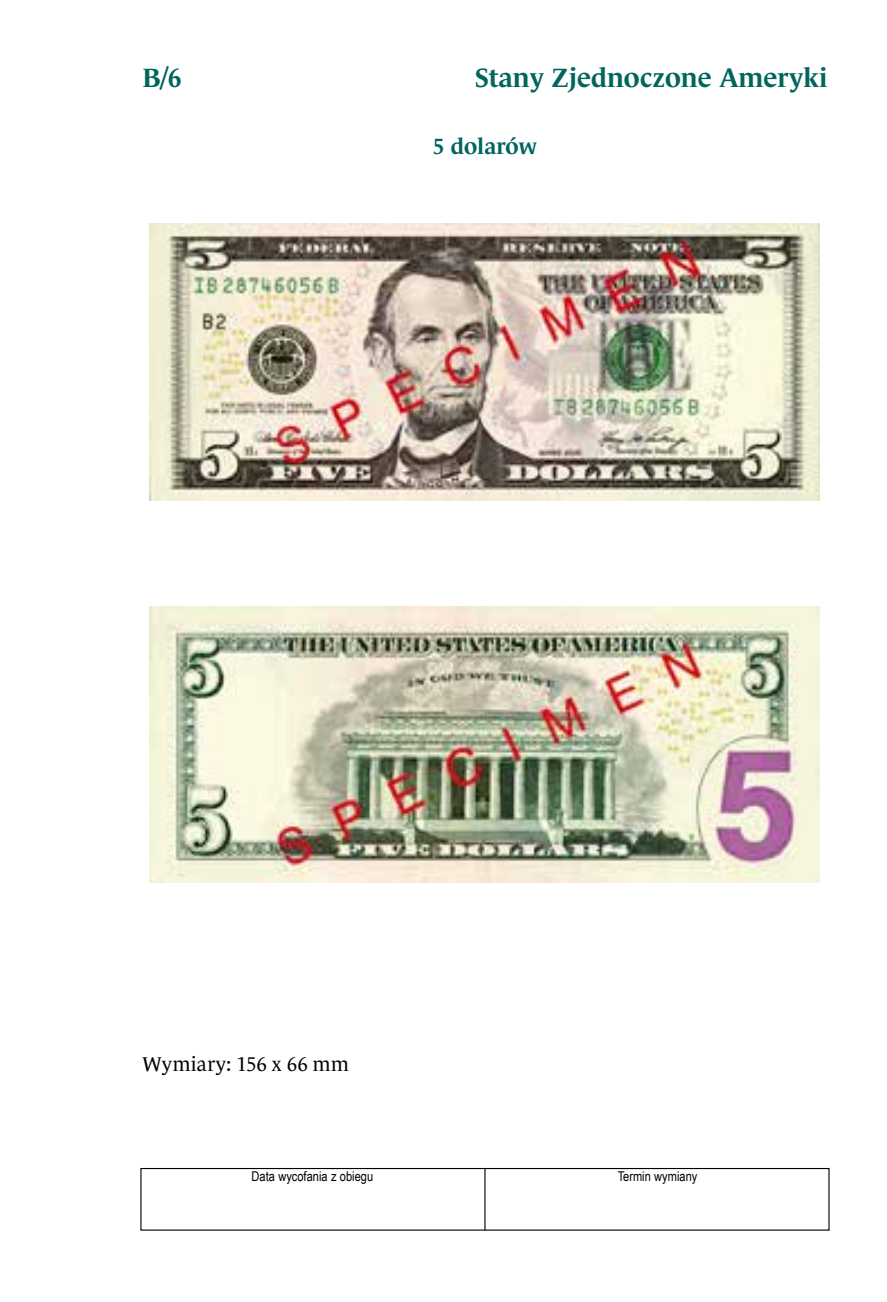
<style>
.page{position:relative;width:887px;height:1302px;background:#fff}
.page>*{position:absolute;margin:0;border:0;box-sizing:border-box;transform-origin:0 0}
.t1{font:600 expanded 27px "Le Monde Journal Pro";color:#00655d}
.t2{font:600 expanded 22.5px "Le Monde Journal Pro";color:#00655d}
.t3{font:20.25px "Le Monde Journal Pro";letter-spacing:.015em;color:#000}
.t4{font:13.5px "Arial Narrow";color:#000}
</style>
<div class="page">
<div style="left:140px;top:1167px;width:689px;height:63px;border:1px solid #000"></div>
<hr style="left:484px;top:1167px;width:1px;height:62px;background:#000">
<img style="left:150px;top:606px;width:670px;height:276px">
<img style="left:150px;top:223px;width:670px;height:278px">
<h1 class="t1" style="left:143px;top:57px;width:40px">B/6</h1>
<h1 class="t1" style="left:475px;top:57px;width:354px">Stany Zjednoczone Ameryki</h1>
<h2 class="t2" style="left:433px;top:129px;width:105px">5 dolarów</h2>
<h3 class="t3" style="left:143px;top:1048px;width:208px">Wymiary: 156 x 66 mm</h3>
<p class="t4" style="left:251px;top:1166px;width:123px">Data wycofania z obiegu</p>
<p class="t4" style="left:617px;top:1166px;width:81px">Termin wymiany</p>
</div>
